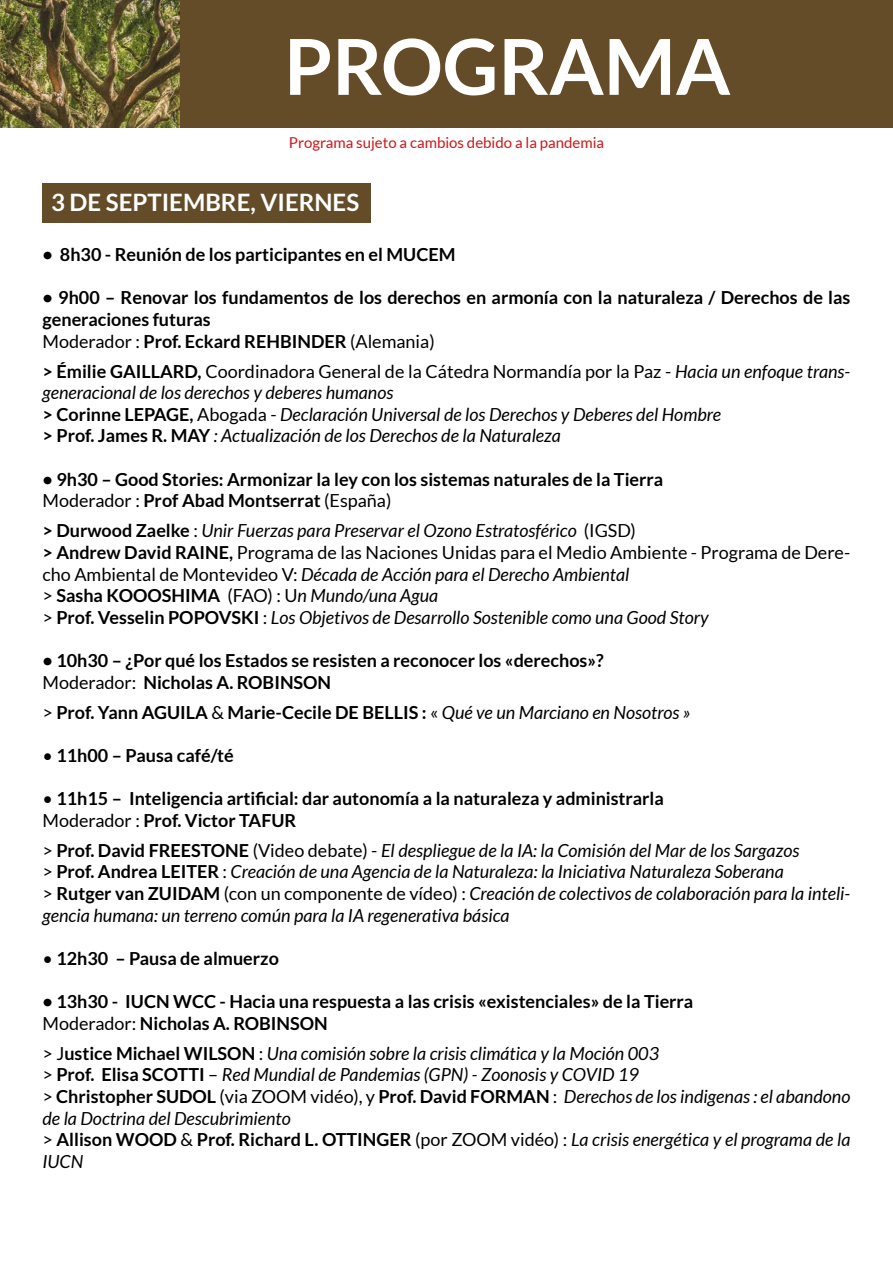
<style>
.page{position:relative;width:893px;height:1263px;background:#fff}
.page>*{position:absolute;margin:0;border:0;box-sizing:border-box;transform-origin:0 0}
.t1{font:700 77.25px "Lato";color:#fff}
.t2{font:700 24px "Lato";color:#fff}
.t3{font:italic 18px/21.6px "Lato";color:#000}
.t4{font:700 18px/21.6px "Lato";color:#000}
.t5{font:15px "Lato";color:#cd1719}
.s1{font-weight:400}
.s2{font-weight:700;font-style:normal}
.s3{font-style:normal}
.s4{font-weight:400;font-style:italic}
</style>
<div class="page">
<div style="left:179px;top:0;width:714px;height:128px;background:#644c28"></div>
<img style="left:0;top:0;width:179px;height:128px">
<div style="left:43px;top:183px;width:328px;height:40px;background:#644c28"></div>
<h1 class="t1" style="left:284px;top:22px;width:448px">PROGRAMA</h1>
<p class="t5" style="left:289px;top:135px;width:317px">Programa sujeto a cambios debido a la pandemia</p>
<h2 class="t2" style="left:51px;top:188px;width:310px">3 DE SEPTIEMBRE, VIERNES</h2>
<p class="t4" style="left:43px;top:243px;width:414px">• 8h30 - Reunión de los participantes en el MUCEM</p>
<p class="t4" style="left:43px;top:287px;width:809px">• 9h00 – Renovar los fundamentos de los derechos en armonía con la naturaleza / Derechos de las generaciones futuras<br><span class="s1">Moderador :</span> Prof. Eckard REHBINDER <span class="s1">(Alemania)</span></p>
<p class="t3" style="left:43px;top:361px;width:809px"><span class="s2">&gt; Émilie GAILLARD,</span> <span class="s3">Coordinadora General de la Cátedra Normandía por la Paz -</span> Hacia un enfoque trans&shy;generacional de los derechos y deberes humanos<br><span class="s2">&gt; Corinne LEPAGE,</span> <span class="s3">Abogada -</span> Declaración Universal de los Derechos y Deberes del Hombre<br><span class="s2">&gt; Prof. James R. MAY</span> : Actualización de los Derechos de la Naturaleza</p>
<p class="t4" style="left:42px;top:468px;width:622px">• 9h30 – Good Stories: Armonizar la ley con los sistemas naturales de la Tierra<br><span class="s1">Moderador :</span> Prof Abad Montserrat <span class="s1">(España)</span></p>
<p class="t3" style="left:42px;top:520px;width:809px"><span class="s2">&gt; Durwood Zaelke</span> <span class="s3">:</span> Unir Fuerzas para Preservar el Ozono Estratosférico <span class="s3">(IGSD)<br></span><span class="s2">&gt; Andrew David RAINE,</span> <span class="s3">Programa de las Naciones Unidas para el Medio Ambiente - Programa de Dere&shy;cho Ambiental de Montevideo V:</span> Década de Acción para el Derecho Ambiental<br><span class="s3">&gt;</span> <span class="s2">Sasha KOOOSHIMA</span> <span class="s3">(FAO) : U</span>n Mundo/una Agua<br><span class="s3">&gt;</span> <span class="s2">Prof. Vesselin POPOVSKI</span> <span class="s3">:</span> Los Objetivos de Desarrollo Sostenible como una Good Story</p>
<p class="t4" style="left:42px;top:649px;width:563px">• 10h30 – ¿Por qué los Estados se resisten a reconocer los «derechos»?<br><span class="s1">Moderador:</span> Nicholas A. ROBINSON</p>
<p class="t4" style="left:42px;top:701px;width:650px"><span class="s1">&gt;</span> Prof. Yann AGUILA <span class="s1">&amp;</span> Marie-Cecile DE BELLIS : <span class="s1">«</span> <span class="s4">Qué ve un Marciano en Nosotros »</span></p>
<p class="t4" style="left:42px;top:744px;width:193px"><span class="s1">•</span> 11h00 – Pausa café/té</p>
<p class="t4" style="left:42px;top:787px;width:623px"><span class="s1">•</span> 11h15 – Inteligencia artificial: dar autonomía a la naturaleza y administrarla<br><span class="s1">Moderador :</span> Prof. Victor TAFUR</p>
<p class="t3" style="left:42px;top:840px;width:809px"><span class="s3">&gt;</span> <span class="s2">Prof. David FREESTONE</span> <span class="s3">(Video debate) -</span> El despliegue de la IA: la Comisión del Mar de los Sargazos<br><span class="s3">&gt;</span> <span class="s2">Prof. Andrea LEITER</span> <span class="s3">:</span> Creación de una Agencia de la Naturaleza: la Iniciativa Naturaleza Soberana<br><span class="s3">&gt;</span> <span class="s2">Rutger van ZUIDAM</span> <span class="s3">(con un componente de vídeo) :</span> Creación de colectivos de colaboración para la inteli&shy;gencia humana: un terreno común para la IA regenerativa básica</p>
<p class="t4" style="left:42px;top:947px;width:238px"><span class="s1">•</span> 12h30 – Pausa de almuerzo</p>
<p class="t4" style="left:42px;top:990px;width:652px">• 13h30 - IUCN WCC - Hacia una respuesta a las crisis «existenciales» de la Tierra<br><span class="s1">Moderador:</span> Nicholas A. ROBINSON</p>
<p class="t3" style="left:42px;top:1043px;width:809px"><span class="s3">&gt; J</span><span class="s2">ustice Michael WILSON</span> <span class="s3">:</span> Una comisión sobre la crisis climática y la Moción 003<br><span class="s3">&gt;</span> <span class="s2">Prof. Elisa SCOTTI</span> <span class="s3">–</span> Red Mundial de Pandemias (GPN) - Zoonosis y COVID 19<br><span class="s3">&gt;</span> <span class="s2">Christopher SUDOL</span> <span class="s3">(via ZOOM vidéo), y</span> <span class="s2">Prof. David FORMAN</span> <span class="s3">:</span> Derechos de los indigenas : el abandono de la Doctrina del Descubrimiento<br><span class="s3">&gt;</span> <span class="s2">Allison WOOD</span> <span class="s3">&amp;</span> <span class="s2">Prof. Richard L. OTTINGER</span> <span class="s3">(por ZOOM vidéo) :</span> La crisis energética y el programa de la IUCN</p>
</div>
